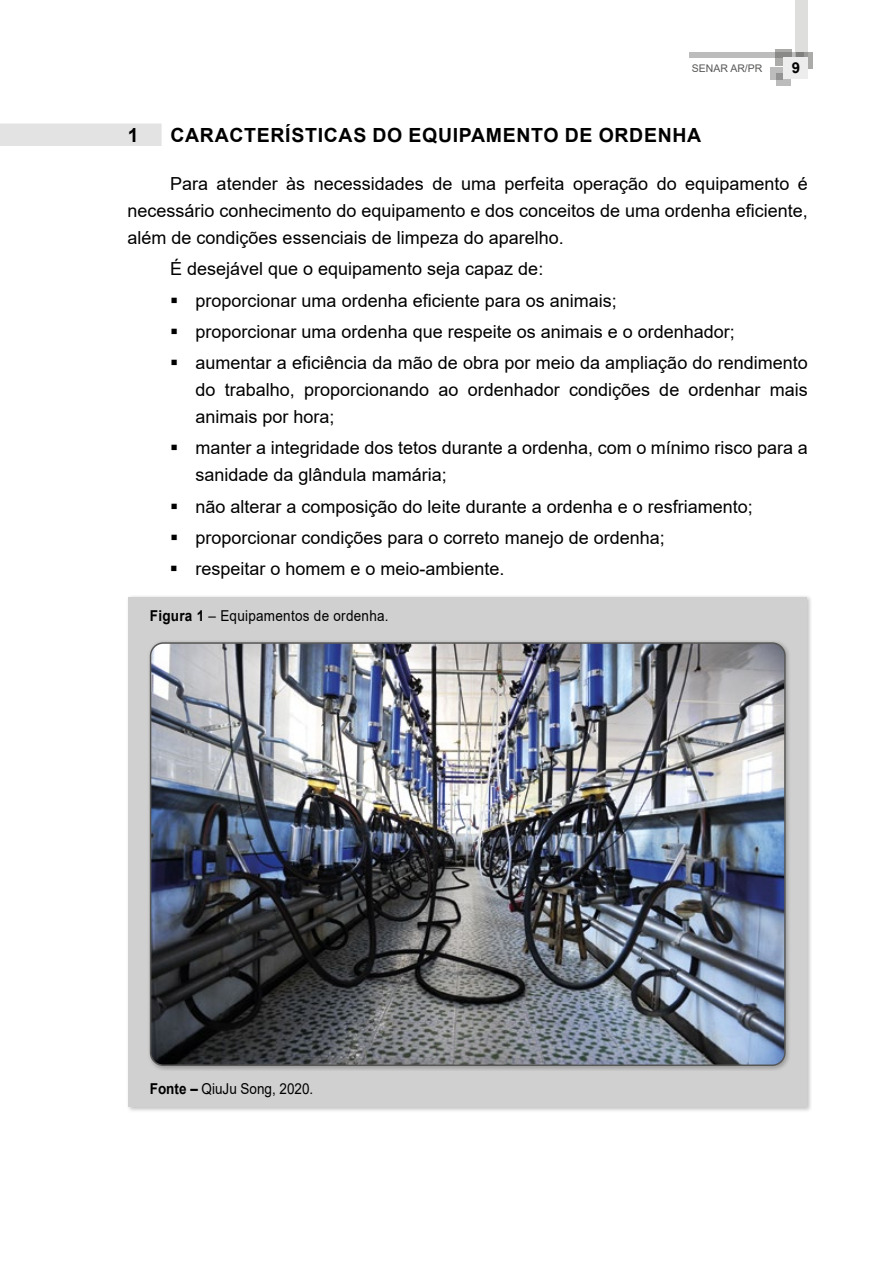
<style>
.page{position:relative;width:893px;height:1263px;background:#fff}
.page>*{position:absolute;margin:0;border:0;box-sizing:border-box;transform-origin:0 0}
.t1{font:700 19.5px "Arial";letter-spacing:.035em;color:#000}
.t2{font:18px/31.2px "Arial";color:#000}
.t3{font:15px "Arial";letter-spacing:.02em;color:#000;scale:.9 1}
.t4{font:15px "Arial";color:#000;scale:.9 1}
.t5{font:700 15px "Arial";color:#000}
.t6{font:10.5px "Arial";color:#575756}
.s1{font-weight:700}
</style>
<div class="page">
<svg style="left:776px;top:73px;width:15px;height:12px"></svg>
<svg style="left:770px;top:67px;width:12px;height:12px"></svg>
<div style="left:796px;top:52px;width:17px;height:16px;background:#ababaa"></div>
<svg style="left:775px;top:50px;width:17px;height:16px"></svg>
<svg style="left:689px;top:52px;width:107px;height:6px"></svg>
<svg style="left:796px;top:0;width:12px;height:58px"></svg>
<div style="left:784px;top:58px;width:24px;height:21px;background:#ededed"></div>
<div style="left:0;top:124px;width:162px;height:22px;background:#e3e3e3"></div>
<div style="left:126px;top:595px;width:686px;height:517px;background:#000;opacity:.25"></div>
<div style="left:129px;top:597px;width:678px;height:510px;background:#d0d0d0"></div>
<div style="left:147px;top:640px;width:644px;height:431px;background:#000;opacity:.25"></div>
<img style="left:151px;top:643px;width:634px;height:422px">
<div style="left:150px;top:642px;width:636px;height:424px;border:2px solid #575756;border-radius:13px"></div>
<p class="t6" style="left:692px;top:61px;width:72px">SENAR AR/PR</p>
<p class="t5" style="left:792px;top:57px;width:10px">9</p>
<p class="t1" style="left:128px;top:121px;width:12px">1</p>
<p class="t1" style="left:170px;top:121px;width:532px">CARACTERÍSTICAS DO EQUIPAMENTO DE ORDENHA</p>
<p class="t2" style="left:128px;top:170px;width:682px;line-height:27px;text-align:justify;text-indent:43px">Para atender às necessidades de uma perfeita operação do equipamento é necessário conhecimento do equipamento e dos conceitos de uma ordenha eficiente, além de condições essenciais de limpeza do aparelho.</p>
<p class="t2" style="left:196px;top:253px;width:614px;text-indent:-25px">É desejável que o equipamento seja capaz de:<br>proporcionar uma ordenha eficiente para os animais;<br>proporcionar uma ordenha que respeite os animais e o ordenhador; aumentar a eficiência da mão de obra por meio da ampliação do rendimento</p>
<p class="t2" style="left:196px;top:376px;width:614px;line-height:27px">do trabalho, proporcionando ao ordenhador condições de ordenhar mais animais por hora;</p>
<p class="t2" style="left:196px;top:434px;width:614px;line-height:27px">manter a integridade dos tetos durante a ordenha, com o mínimo risco para a sanidade da glândula mamária;</p>
<p class="t2" style="left:195px;top:490px;width:559px">não alterar a composição do leite durante a ordenha e o resfriamento; proporcionar condições para o correto manejo de ordenha;<br>respeitar o homem e o meio-ambiente.</p>
<p class="t3" style="left:150px;top:605px;width:267px"><span class="s1">Figura 1</span> – Equipamentos de ordenha.</p>
<p class="t4" style="left:150px;top:1078px;width:183px"><span class="s1">Fonte –</span> QiuJu Song, 2020.</p>
</div>
